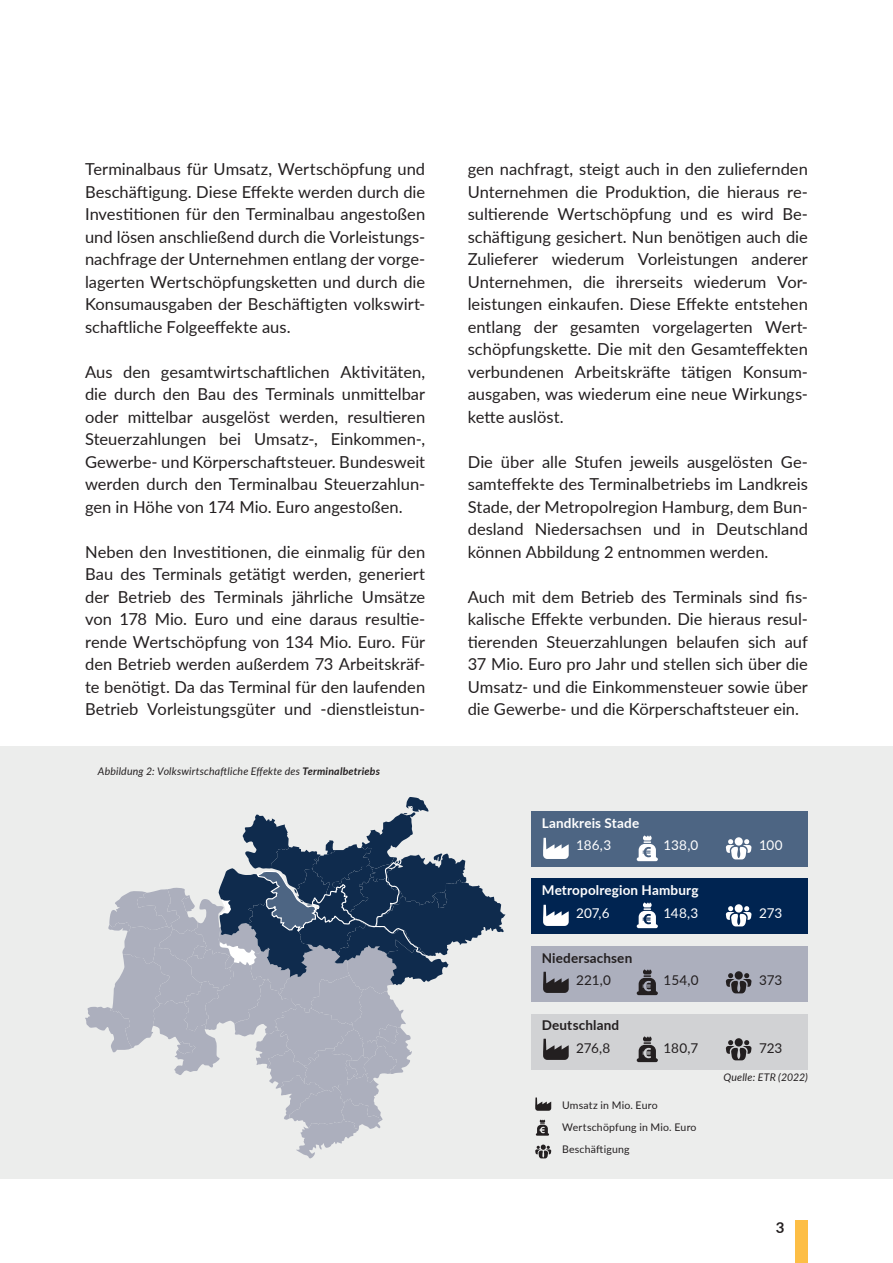
<style>
.page{position:relative;width:893px;height:1263px;background:#fff}
.page>*{position:absolute;margin:0;border:0;box-sizing:border-box;transform-origin:0 0}
.t1{font:16.5px/22.5px "Lato";color:#231f20;text-align:justify}
.t2{font:700 15px "Lato";color:#231f20}
.t3{font:700 13.5px "Lato";letter-spacing:.01em;color:#fff}
.t4{font:13.5px "Lato";letter-spacing:-.01em;color:#fff}
.t5{font:13.5px "Lato";letter-spacing:-.01em;color:#231f20}
.t6{font:700 13.5px "Lato";letter-spacing:.01em;color:#231f20}
.t7{font:italic 10.5px "Lato";letter-spacing:.02em;color:#231f20}
.t8{font:10.5px/22px "Lato";letter-spacing:.02em;color:#231f20}
.s1{font-weight:700}
</style>
<div class="page">
<div style="left:795px;top:1220px;width:13px;height:43px;background:#fdbe45"></div>
<div style="left:0;top:746px;width:893px;height:433px;background:#ecedec"></div>
<div style="left:531px;top:1014px;width:277px;height:55px;background:#d1d2d4"></div>
<div style="left:531px;top:811px;width:277px;height:55px;background:#4d6583"></div>
<div style="left:531px;top:878px;width:277px;height:56px;background:#002451"></div>
<svg style="left:536px;top:1119px;width:13px;height:17px"></svg>
<svg style="left:535px;top:1144px;width:16px;height:14px"></svg>
<svg style="left:535px;top:1097px;width:16px;height:14px"></svg>
<div style="left:531px;top:946px;width:277px;height:56px;background:#acafbd"></div>
<svg style="left:637px;top:835px;width:21px;height:26px"></svg>
<svg style="left:726px;top:839px;width:26px;height:20px"></svg>
<svg style="left:543px;top:838px;width:26px;height:21px"></svg>
<svg style="left:637px;top:902px;width:21px;height:26px"></svg>
<svg style="left:726px;top:906px;width:26px;height:20px"></svg>
<svg style="left:543px;top:905px;width:26px;height:21px"></svg>
<svg style="left:637px;top:969px;width:21px;height:26px"></svg>
<svg style="left:726px;top:973px;width:26px;height:20px"></svg>
<svg style="left:543px;top:972px;width:26px;height:21px"></svg>
<svg style="left:637px;top:1036px;width:21px;height:26px"></svg>
<svg style="left:726px;top:1040px;width:26px;height:20px"></svg>
<svg style="left:543px;top:1039px;width:26px;height:21px"></svg>
<svg style="left:85px;top:797px;width:420px;height:362px"></svg>
<p class="t1" style="left:85px;top:157px;width:342px">Terminalbaus für Umsatz, Wertschöpfung und Beschäftigung. Diese Effekte werden durch die Investitionen für den Terminalbau angestoßen und lösen anschließend durch die Vorleistungs&shy;nachfrage der Unternehmen entlang der vorge&shy;lagerten Wertschöpfungsketten und durch die Konsumausgaben der Beschäftigten volkswirt&shy;schaftliche Folgeeffekte aus.</p>
<p class="t1" style="left:85px;top:360px;width:342px">Aus den gesamtwirtschaftlichen Aktivitäten, die durch den Bau des Terminals unmittelbar oder mittelbar ausgelöst werden, resultieren Steuerzahlungen bei Umsatz-, Einkommen-, Gewerbe- und Körperschaftsteuer. Bundesweit werden durch den Terminalbau Steuerzahlun&shy;gen in Höhe von 174 Mio. Euro angestoßen.</p>
<p class="t1" style="left:85px;top:540px;width:342px">Neben den Investitionen, die einmalig für den Bau des Terminals getätigt werden, generiert der Betrieb des Terminals jährliche Umsätze von 178 Mio. Euro und eine daraus resultie&shy;rende Wertschöpfung von 134 Mio. Euro. Für den Betrieb werden außerdem 73 Arbeitskräf&shy;te benötigt. Da das Terminal für den laufenden Betrieb Vorleistungsgüter und -dienstleistun-</p>
<p class="t7" style="left:98px;top:764px;width:284px">Abbildung 2: Volkswirtschaftliche Effekte des <span class="s1">Terminalbetriebs</span></p>
<p class="t1" style="left:468px;top:157px;width:342px">gen nachfragt, steigt auch in den zuliefernden Unternehmen die Produktion, die hieraus re&shy;sultierende Wertschöpfung und es wird Be&shy;schäftigung gesichert. Nun benötigen auch die Zulieferer wiederum Vorleistungen anderer Unternehmen, die ihrerseits wiederum Vor&shy;leistungen einkaufen. Diese Effekte entstehen entlang der gesamten vorgelagerten Wert&shy;schöpfungskette. Die mit den Gesamteffekten verbundenen Arbeitskräfte tätigen Konsum&shy;ausgaben, was wiederum eine neue Wirkungs&shy;kette auslöst.</p>
<p class="t1" style="left:468px;top:450px;width:342px">Die über alle Stufen jeweils ausgelösten Ge&shy;samteffekte des Terminalbetriebs im Landkreis Stade, der Metropolregion Hamburg, dem Bun&shy;desland Niedersachsen und in Deutschland können Abbildung 2 entnommen werden.</p>
<p class="t1" style="left:468px;top:585px;width:342px">Auch mit dem Betrieb des Terminals sind fis&shy;kalische Effekte verbunden. Die hieraus resul&shy;tierenden Steuerzahlungen belaufen sich auf 37 Mio. Euro pro Jahr und stellen sich über die Umsatz- und die Einkommensteuer sowie über die Gewerbe- und die Körperschaftsteuer ein.</p>
<p class="t3" style="left:542px;top:813px;width:99px">Landkreis Stade</p>
<p class="t4" style="left:576px;top:835px;width:36px">186,3</p>
<p class="t4" style="left:664px;top:835px;width:36px">138,0</p>
<p class="t4" style="left:759px;top:835px;width:25px">100</p>
<p class="t3" style="left:542px;top:880px;width:158px">Metropolregion Hamburg</p>
<p class="t4" style="left:576px;top:903px;width:35px">207,6</p>
<p class="t4" style="left:664px;top:903px;width:36px">148,3</p>
<p class="t4" style="left:759px;top:903px;width:25px">273</p>
<p class="t6" style="left:542px;top:948px;width:92px">Niedersachsen</p>
<p class="t5" style="left:576px;top:970px;width:36px">221,0</p>
<p class="t5" style="left:664px;top:970px;width:36px">154,0</p>
<p class="t5" style="left:759px;top:970px;width:25px">373</p>
<p class="t6" style="left:542px;top:1015px;width:79px">Deutschland</p>
<p class="t5" style="left:576px;top:1038px;width:36px">276,8</p>
<p class="t5" style="left:664px;top:1038px;width:36px">180,7</p>
<p class="t5" style="left:759px;top:1038px;width:25px">723</p>
<p class="t7" style="left:723px;top:1070px;width:86px">Quelle: ETR (2022)</p>
<p class="t8" style="left:562px;top:1094px;width:136px">Umsatz in Mio. Euro<br>Wertschöpfung in Mio. Euro<br>Beschäftigung</p>
<p class="t2" style="left:776px;top:1216px;width:10px">3</p>
</div>
